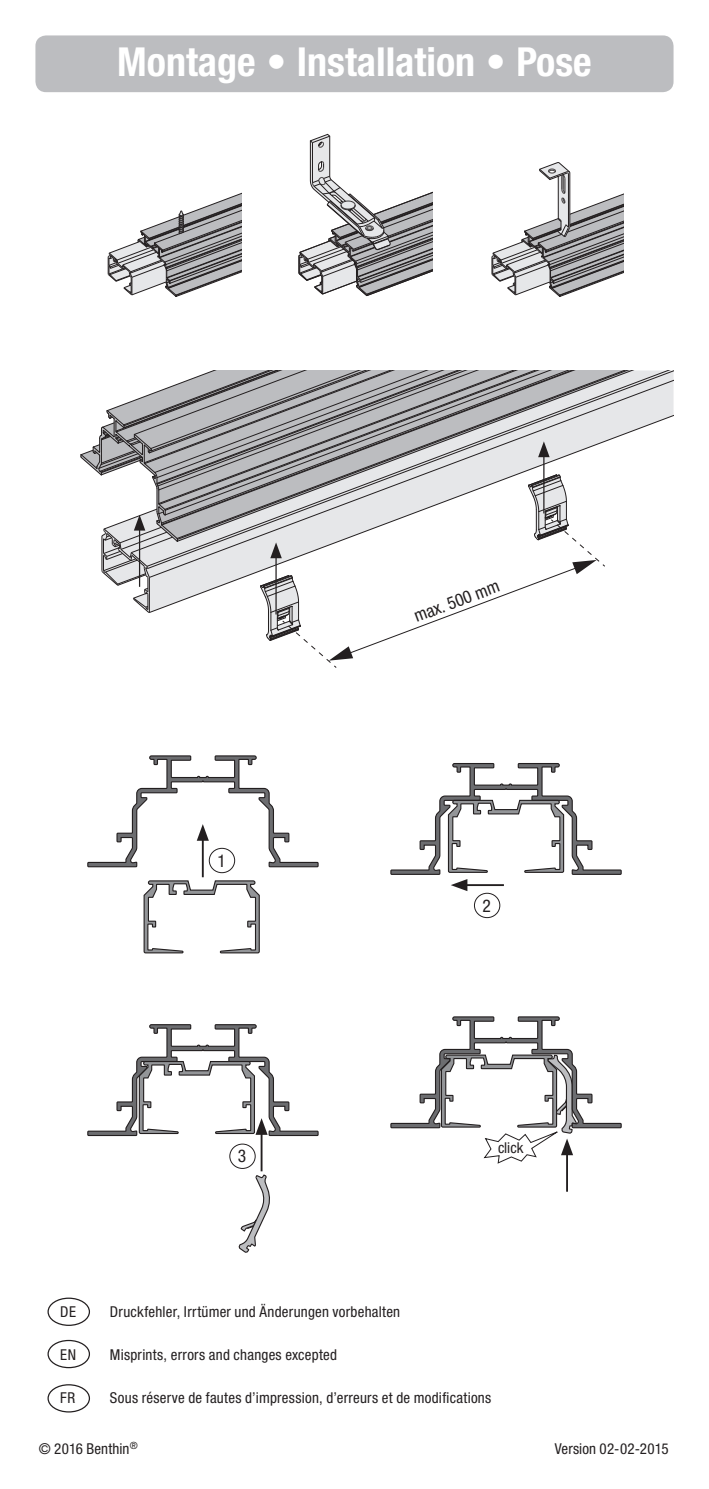
<style>
.page{position:relative;width:709px;height:1489px;background:#fff}
.page>*{position:absolute;margin:0;border:0;box-sizing:border-box;transform-origin:0 0}
.t1{font:700 condensed 40px "Helvetica Neue";color:#fff}
.t2{font:condensed 17.5px "Helvetica Neue";color:#231f20}
.t3{font:condensed 15px "Helvetica Neue";letter-spacing:.015em;color:#231f20}
</style>
<div class="page">
<div style="left:35px;top:35px;width:638px;height:57px;background:#bcbdc0;border-radius:11px"></div>
<svg style="left:143px;top:875px;width:117px;height:78px"></svg>
<svg style="left:238px;top:1174px;width:32px;height:78px"></svg>
<svg style="left:107px;top:193px;width:134px;height:104px"></svg>
<svg style="left:298px;top:134px;width:134px;height:162px"></svg>
<svg style="left:491px;top:162px;width:133px;height:135px"></svg>
<svg style="left:80px;top:370px;width:593px;height:298px"></svg>
<hr style="left:202px;top:836px;width:2px;height:41px;background:#231f20">
<svg style="left:87px;top:755px;width:232px;height:112px"></svg>
<div style="left:209px;top:848px;width:26px;height:24px;background:#fff;border-radius:50%"></div>
<div style="left:209px;top:848px;width:26px;height:25px;border:1px solid #231f20;border-radius:50%"></div>
<div style="left:474px;top:892px;width:26px;height:25px;border:1px solid #231f20;border-radius:50%"></div>
<div style="left:229px;top:1143px;width:26px;height:25px;border:1px solid #231f20;border-radius:50%"></div>
<hr style="left:261px;top:1130px;width:1px;height:41px;background:#231f20">
<svg style="left:87px;top:1024px;width:231px;height:112px"></svg>
<svg style="left:390px;top:763px;width:232px;height:128px"></svg>
<hr style="left:566px;top:1151px;width:2px;height:40px;background:#231f20">
<svg style="left:390px;top:1016px;width:232px;height:147px"></svg>
<div style="left:47px;top:1297px;width:43px;height:28px;border:1px solid #231f20;border-radius:50%"></div>
<div style="left:47px;top:1339px;width:43px;height:28px;border:1px solid #231f20;border-radius:50%"></div>
<div style="left:47px;top:1383px;width:43px;height:29px;border:1px solid #231f20;border-radius:50%"></div>
<p class="t1" style="left:117px;top:38px;width:476px">Montage • Installation • Pose</p>
<p class="t2" style="left:217px;top:850px;width:10px">1</p>
<p class="t2" style="left:238px;top:1145px;width:10px">3</p>
<p class="t2" style="left:411px;top:607px;width:91px;rotate:-21deg">max. 500 mm</p>
<p class="t2" style="left:482px;top:895px;width:10px">2</p>
<p class="t3" style="left:498px;top:1138px;width:27px">click</p>
<p class="t3" style="left:60px;top:1302px;width:17px">DE</p>
<p class="t3" style="left:110px;top:1302px;width:292px">Druckfehler, Irrtümer und Änderungen vorbehalten</p>
<p class="t3" style="left:60px;top:1346px;width:17px">EN</p>
<p class="t3" style="left:110px;top:1346px;width:229px">Misprints, errors and changes excepted</p>
<p class="t3" style="left:60px;top:1389px;width:17px">FR</p>
<p class="t3" style="left:110px;top:1389px;width:383px">Sous réserve de fautes d’impression, d’erreurs et de modifications</p>
<p class="t3" style="left:39px;top:1439px;width:100px">© 2016 Benthin<sup>®</sup></p>
<p class="t3" style="left:554px;top:1439px;width:115px">Version 02-02-2015</p>
</div>
